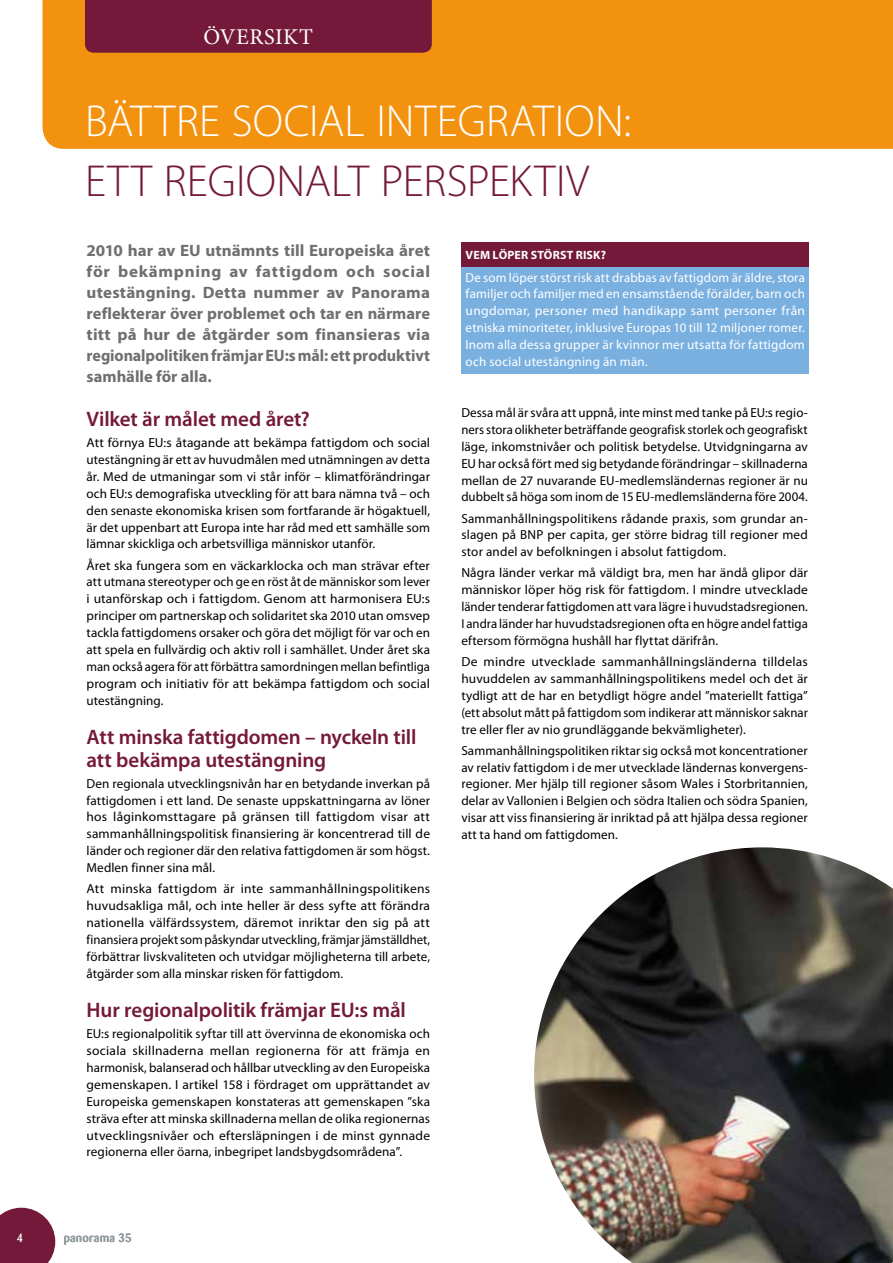
<style>
.page{position:relative;width:893px;height:1263px;background:#fff}
.page>*{position:absolute;margin:0;border:0;box-sizing:border-box;transform-origin:0 0}
.t1{font:300 45px "Myriad Pro";letter-spacing:.005em;color:#fff}
.t2{font:300 45px "Myriad Pro";letter-spacing:.005em;color:#75193a}
.t3{font:22.5px "Minion Pro";letter-spacing:.015em;color:#fff}
.t4{font:600 21px/22.5px "Myriad Pro";letter-spacing:-.01em;color:#75193a}
.t5{font:700 16.5px/21px "Myriad Pro";color:#6f6f6e;text-align:justify}
.t6{font:13.2px/17px "Myriad Pro";letter-spacing:.005em;color:#000;text-align:justify}
.t7{font:13.2px/17px "Myriad Pro";letter-spacing:.015em;color:#fff;text-align:justify}
.t8{font:700 12px "Myriad Pro";letter-spacing:.015em;color:#fff}
.t9{font:500 12px "Barmeno";letter-spacing:.02em;color:#90989c}
.t10{font:500 12px "Barmeno";color:#fff}
</style>
<div class="page">
<div style="left:43px;top:0;width:850px;height:149px;background:#f3920f"></div>
<img style="left:534px;top:847px;width:359px;height:416px">
<svg style="left:0;top:1208px;width:55px;height:55px;background:#83314f"></svg>
<div style="left:85px;top:0;width:347px;height:52px;background:#75193a"></div>
<div style="left:461px;top:242px;width:348px;height:25px;background:#75193a"></div>
<div style="left:461px;top:267px;width:348px;height:107px;background:#7ab0e0"></div>
<h2 class="t3" style="left:204px;top:21px;width:111px">ÖVERSIKT</h2>
<h1 class="t1" style="left:85px;top:96px;width:548px">BÄTTRE SOCIAL INTEGRATION:</h1>
<h1 class="t2" style="left:85px;top:156px;width:505px">ETT REGIONALT PERSPEKTIV</h1>
<p class="t5" style="left:87px;top:240px;width:345px">2010 har av EU utnämnts till Europeiska året för bekämpning av fattigdom och social utestängning. Detta nummer av Panorama reflekterar över problemet och tar en närmare titt på hur de åtgärder som finansieras via regionalpolitiken främjar EU:s mål: ett produktivt samhälle för alla.</p>
<h3 class="t4" style="left:87px;top:407px;width:225px">Vilket är målet med året?</h3>
<p class="t6" style="left:87px;top:434px;width:345px">Att förnya EU:s åtagande att bekämpa fattigdom och social utestängning är ett av huvudmålen med utnämningen av detta år. Med de utmaningar som vi står inför – klimatförändringar och EU:s demografiska utveckling för att bara nämna två – och den senaste ekonomiska krisen som fortfarande är högaktuell, är det uppenbart att Europa inte har råd med ett samhälle som lämnar skickliga och arbetsvilliga människor utanför.</p>
<p class="t6" style="left:87px;top:556px;width:345px">Året ska fungera som en väckarklocka och man strävar efter att utmana stereotyper och ge en röst åt de människor som lever i utanförskap och i fattigdom. Genom att harmonisera EU:s principer om partnerskap och solidaritet ska 2010 utan omsvep tackla fattigdomens orsaker och göra det möjligt för var och en att spela en fullvärdig och aktiv roll i samhället. Under året ska man också agera för att förbättra samordningen mellan befintliga program och initiativ för att bekämpa fattigdom och social utestängning.</p>
<h3 class="t4" style="left:87px;top:725px;width:331px">Att minska fattigdomen – nyckeln till att bekämpa utestängning</h3>
<p class="t6" style="left:87px;top:775px;width:345px">Den regionala utvecklingsnivån har en betydande inverkan på fattigdomen i ett land. De senaste uppskattningarna av löner hos låginkomsttagare på gränsen till fattigdom visar att sammanhållningspolitisk finansiering är koncentrerad till de länder och regioner där den relativa fattigdomen är som högst.<br>Medlen finner sina mål.</p>
<p class="t6" style="left:87px;top:880px;width:345px">Att minska fattigdom är inte sammanhållningspolitikens huvudsakliga mål, och inte heller är dess syfte att förändra nationella välfärdssystem, däremot inriktar den sig på att finansiera projekt som påskyndar utveckling, främjar jämställdhet, förbättrar livskvaliteten och utvidgar möjligheterna till arbete, åtgärder som alla minskar risken för fattigdom.</p>
<h3 class="t4" style="left:87px;top:998px;width:321px">Hur regionalpolitik främjar EU:s mål</h3>
<p class="t6" style="left:87px;top:1025px;width:345px">EU:s regionalpolitik syftar till att övervinna de ekonomiska och sociala skillnaderna mellan regionerna för att främja en harmonisk, balanserad och hållbar utveckling av den Europeiska gemenskapen. I artikel 158 i fördraget om upprättandet av Europeiska gemenskapen konstateras att gemenskapen ”ska sträva efter att minska skillnaderna mellan de olika regionernas utvecklingsnivåer och eftersläpningen i de minst gynnade regionerna eller öarna, inbegripet landsbygdsområdena”.</p>
<p class="t10" style="left:17px;top:1231px;width:8px">4</p>
<p class="t9" style="left:64px;top:1230px;width:69px">panorama 35</p>
<p class="t8" style="left:466px;top:248px;width:142px">VEM LÖPER STÖRST RISK?</p>
<p class="t7" style="left:466px;top:268px;width:341px">De som löper störst risk att drabbas av fattigdom är äldre, stora familjer och familjer med en ensamstående förälder, barn och ungdomar, personer med handikapp samt personer från etniska minoriteter, inklusive Europas 10 till 12 miljoner romer.<br>Inom alla dessa grupper är kvinnor mer utsatta för fattigdom och social utestängning än män.</p>
<p class="t6" style="left:461px;top:404px;width:348px">Dessa mål är svåra att uppnå, inte minst med tanke på EU:s regio&shy;ners stora olikheter beträffande geografisk storlek och geografiskt läge, inkomstnivåer och politisk betydelse. Utvidgningarna av EU har också fört med sig betydande förändringar – skillnaderna mellan de 27 nuvarande EU-medlemsländernas regioner är nu dubbelt så höga som inom de 15 EU-medlemsländerna före 2004.</p>
<p class="t6" style="left:461px;top:509px;width:348px">Sammanhållningspolitikens rådande praxis, som grundar an&shy;slagen på BNP per capita, ger större bidrag till regioner med stor andel av befolkningen i absolut fattigdom.</p>
<p class="t6" style="left:461px;top:564px;width:348px">Några länder verkar må väldigt bra, men har ändå glipor där människor löper hög risk för fattigdom. I mindre utvecklade länder tenderar fattigdomen att vara lägre i huvudstadsregionen.<br>I andra länder har huvudstadsregionen ofta en högre andel fattiga eftersom förmögna hushåll har flyttat därifrån.</p>
<p class="t6" style="left:461px;top:653px;width:348px">De mindre utvecklade sammanhållningsländerna tilldelas huvuddelen av sammanhållningspolitikens medel och det är tydligt att de har en betydligt högre andel ”materiellt fattiga” (ett absolut mått på fattigdom som indikerar att människor saknar tre eller fler av nio grundläggande bekvämligheter).</p>
<p class="t6" style="left:461px;top:741px;width:348px">Sammanhållningspolitiken riktar sig också mot koncentrationer av relativ fattigdom i de mer utvecklade ländernas konvergens&shy;regioner. Mer hjälp till regioner såsom Wales i Storbritannien, delar av Vallonien i Belgien och södra Italien och södra Spanien, visar att viss finansiering är inriktad på att hjälpa dessa regioner att ta hand om fattigdomen.</p>
</div>
